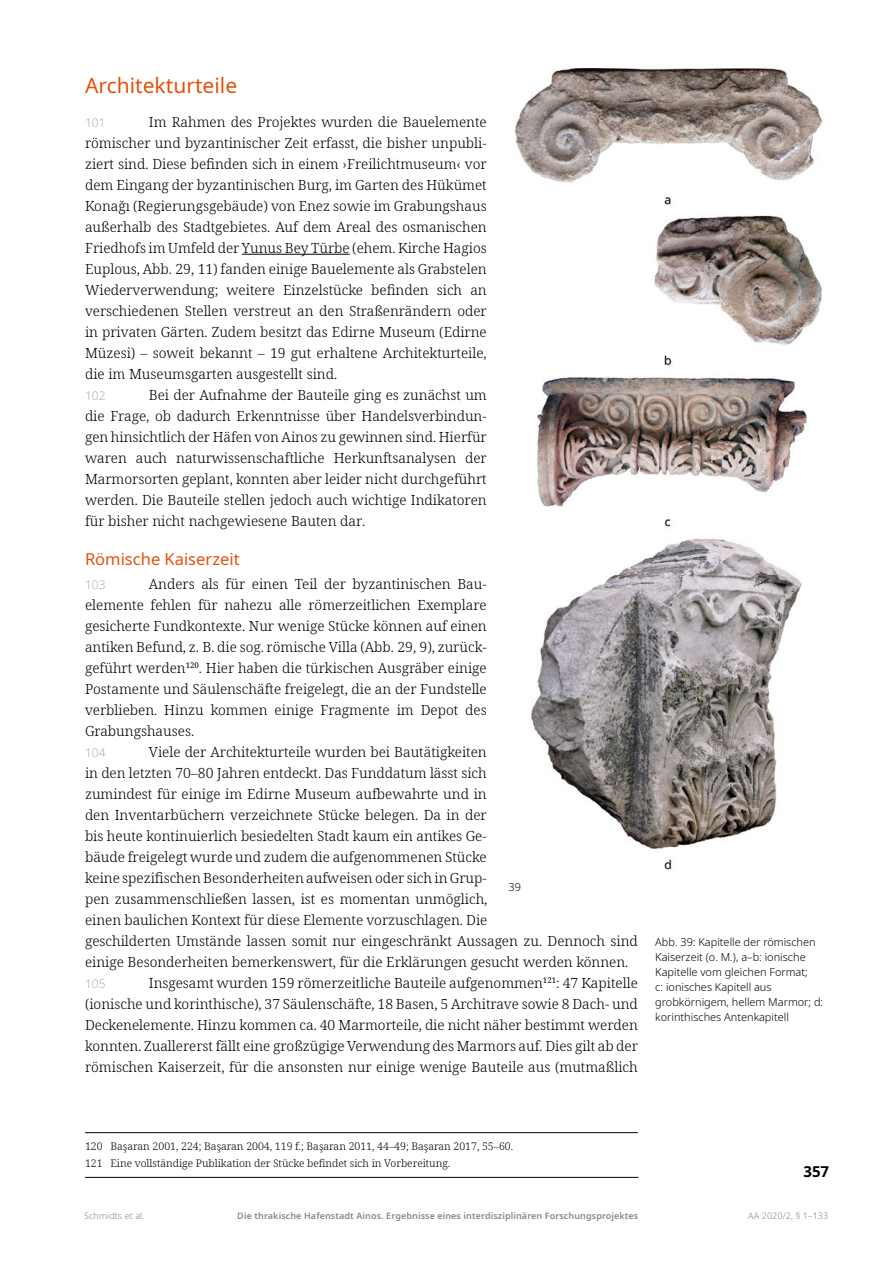
<style>
.page{position:relative;width:893px;height:1263px;background:#fff}
.page>*{position:absolute;margin:0;border:0;box-sizing:border-box;transform-origin:0 0}
.t1{font:21px "Noto Sans";color:#e2510c}
.t2{font:16.5px "Noto Sans";color:#e2510c}
.t3{font:700 15px "Noto Sans";color:#000}
.t4{font:300 13.95px/21px "Noto Serif";color:#000;text-align:justify}
.t5{font:300 12px "Noto Sans";color:#b4aea7}
.t6{font:300 10.95px/15px "Noto Sans";color:#000}
.t7{font:300 10.5px/17px "Noto Serif";color:#000}
.t8{font:600 9px "Noto Sans";letter-spacing:.01em;color:#878787}
.t9{font:300 9px "Noto Sans";letter-spacing:.01em;color:#878787}
</style>
<div class="page">
<hr style="left:85px;top:1177px;width:553px;height:1px;background:#000">
<img style="left:515px;top:68px;width:308px;height:802px">
<hr style="left:242px;top:254px;width:108px;height:1px;background:#000">
<hr style="left:85px;top:1132px;width:553px;height:1px;background:#000">
<h1 class="t1" style="left:85px;top:71px;width:154px">Architekturteile</h1>
<p class="t5" style="left:85px;top:114px;width:22px">101</p>
<p class="t4" style="left:85px;top:112px;width:403px;text-indent:64px">Im Rahmen des Projektes wurden die Bauelemente römischer und byzantinischer Zeit erfasst, die bisher unpubli&shy;ziert sind. Diese befinden sich in einem ›Freilichtmuseum‹ vor dem Eingang der byzantinischen Burg, im Garten des Hükümet Konağı (Regierungsgebäude) von Enez sowie im Grabungshaus außerhalb des Stadtgebietes. Auf dem Areal des osmanischen Friedhofs im Umfeld der Yunus Bey Türbe (ehem. Kirche Hagios Euplous, Abb. 29, 11) fanden einige Bauelemente als Grabstelen Wiederverwendung; weitere Einzelstücke befinden sich an verschiedenen Stellen verstreut an den Straßenrändern oder in privaten Gärten. Zudem besitzt das Edirne Museum (Edirne Müzesi) – soweit bekannt – 19 gut erhaltene Architekturteile, die im Museumsgarten ausgestellt sind.</p>
<p class="t5" style="left:85px;top:387px;width:22px">102</p>
<p class="t4" style="left:85px;top:385px;width:403px;text-indent:64px">Bei der Aufnahme der Bauteile ging es zunächst um die Frage, ob dadurch Erkenntnisse über Handelsverbindun&shy;gen hinsichtlich der Häfen von Ainos zu gewinnen sind. Hierfür waren auch naturwissenschaftliche Herkunftsanalysen der Marmorsorten geplant, konnten aber leider nicht durchgeführt werden. Die Bauteile stellen jedoch auch wichtige Indikatoren für bisher nicht nachgewiesene Bauten dar.</p>
<p class="t2" style="left:85px;top:547px;width:156px">Römische Kaiserzeit</p>
<p class="t5" style="left:85px;top:576px;width:22px">103</p>
<p class="t4" style="left:85px;top:574px;width:403px;text-indent:64px">Anders als für einen Teil der byzantinischen Bau&shy;elemente fehlen für nahezu alle römerzeitlichen Exemplare gesicherte Fundkontexte. Nur wenige Stücke können auf einen antiken Befund, z. B. die sog. römische Villa (Abb. 29, 9), zurück&shy;geführt werden<sup>120</sup>. Hier haben die türkischen Ausgräber einige Postamente und Säulenschäfte freigelegt, die an der Fundstelle verblieben. Hinzu kommen einige Fragmente im Depot des Grabungshauses.</p>
<p class="t5" style="left:85px;top:744px;width:22px">104</p>
<p class="t4" style="left:85px;top:742px;width:554px;text-align:left;text-indent:64px">Viele der Architekturteile wurden bei Bautätigkeiten<br>in den letzten 70–80 Jahren entdeckt. Das Funddatum lässt sich<br>zumindest für einige im Edirne Museum aufbewahrte und in<br>den Inventarbüchern verzeichnete Stücke belegen. Da in der<br>bis heute kontinuierlich besiedelten Stadt kaum ein antikes Ge-<br>bäude freigelegt wurde und zudem die aufgenommenen Stücke<br>keine spezifischen Besonderheiten aufweisen oder sich in Grup-<br>pen zusammenschließen lassen, ist es momentan unmöglich,<br>einen baulichen Kontext für diese Elemente vorzuschlagen. Die<br>geschilderten Umstände lassen somit nur eingeschränkt Aussagen zu. Dennoch sind einige Besonderheiten bemerkenswert, für die Erklärungen gesucht werden können.</p>
<p class="t5" style="left:85px;top:975px;width:22px">105</p>
<p class="t6" style="left:509px;top:879px;width:14px">39</p>
<p class="t4" style="left:85px;top:973px;width:554px;text-indent:64px">Insgesamt wurden 159 römerzeitliche Bauteile aufgenommen<sup>121</sup>: 47 Kapitelle (ionische und korinthische), 37 Säulenschäfte, 18 Basen, 5 Architrave sowie 8 Dach- und Deckenelemente. Hinzu kommen ca. 40 Marmorteile, die nicht näher bestimmt werden konnten. Zuallererst fällt eine großzügige Verwendung des Marmors auf. Dies gilt ab der römischen Kaiserzeit, für die ansonsten nur einige wenige Bauteile aus (mutmaßlich</p>
<p class="t6" style="left:655px;top:935px;width:170px">Abb. 39: Kapitelle der römischen<br>Kaiserzeit (o. M.), a–b: ionische<br>Kapitelle vom gleichen Format;<br>c: ionisches Kapitell aus grobkörnigem, hellem Marmor; d: korinthisches Antenkapitell</p>
<p class="t7" style="left:85px;top:1138px;width:430px">120 Başaran 2001, 224; Başaran 2004, 119 f.; Başaran 2011, 44–49; Başaran 2017, 55–60.<br>121 Eine vollständige Publikation der Stücke befindet sich in Vorbereitung.</p>
<p class="t3" style="left:803px;top:1161px;width:27px">357</p>
<p class="t9" style="left:84px;top:1209px;width:62px">Schmidts et al.</p>
<p class="t8" style="left:237px;top:1209px;width:403px">Die thrakische Hafenstadt Ainos. Ergebnisse eines interdisziplinären Forschungsprojektes</p>
<p class="t9" style="left:748px;top:1209px;width:82px">AA 2020/2, § 1–133</p>
</div>
